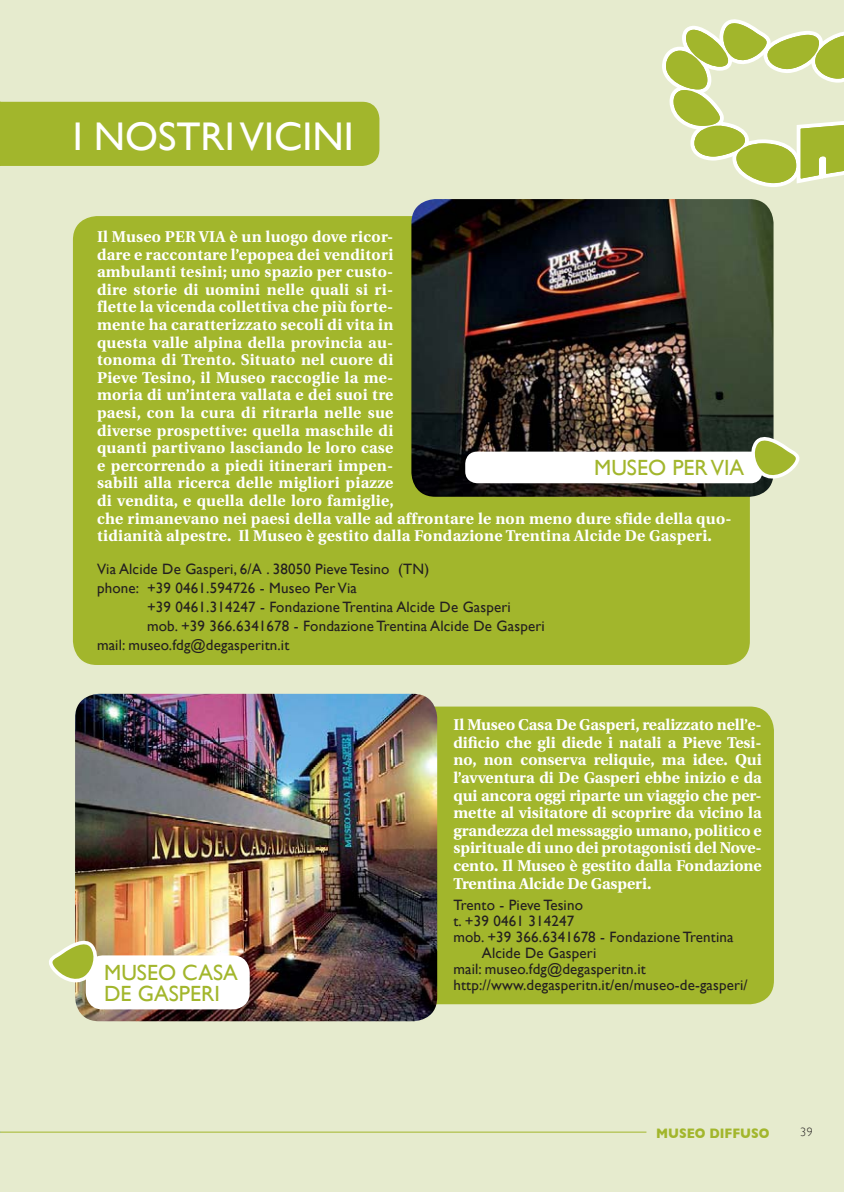
<style>
.page{position:relative;width:844px;height:1192px;background:#fff}
.page>*{position:absolute;margin:0;border:0;box-sizing:border-box;transform-origin:0 0}
.t1{font:40px "Gill Sans";color:#fff}
.t2{font:22px/21px "Gill Sans";color:#a2b62c}
.t3{font:700 15.6px/17.6px "Heuristica";letter-spacing:.02em;color:#fff}
.t4{font:15px/18.8px "Gill Sans";letter-spacing:.01em;color:#231f20}
.t5{font:700 14px "Gill Sans";color:#a2b62c;scale:.9 1}
.t6{font:300 12px "Gill Sans";color:#231f20}
</style>
<div class="page">
<hr style="left:0;top:0;width:1px;height:1192px;background:#e6ebce">
<div style="left:1px;top:0;width:842px;height:1192px;background:#e6ebce"></div>
<div style="left:0;top:102px;width:379px;height:64px;background:#a2b62c"></div>
<hr style="left:1px;top:1131px;width:645px;height:1px;background:#a2b62c">
<div style="left:73px;top:216px;width:676px;height:449px;background:#a2b62c;border-radius:24px"></div>
<div style="left:399px;top:706px;width:374px;height:298px;background:#a2b62c;border-radius:24px"></div>
<img style="left:411px;top:199px;width:362px;height:298px;border-radius:24px">
<img style="left:75px;top:694px;width:362px;height:327px;border-radius:24px">
<div style="left:86px;top:955px;width:163px;height:54px;background:#fff;border-radius:17px"></div>
<div style="left:465px;top:452px;width:297px;height:31px;background:#fff;border-radius:12px"></div>
<svg style="left:49px;top:937px;width:54px;height:53px"></svg>
<svg style="left:659px;top:19px;width:184px;height:509px"></svg>
<h1 class="t1" style="left:73px;top:113px;width:282px">I NOSTRI VICINI</h1>
<p class="t3" style="left:97px;top:227px;width:635px">Il Museo PER VIA è un luogo dove ricor-<br>dare e raccontare l’epopea dei venditori<br>ambulanti tesini; uno spazio per custo-<br>dire storie di uomini nelle quali si ri-<br>flette la vicenda collettiva che più forte-<br>mente ha caratterizzato secoli di vita in<br>questa valle alpina della provincia au-<br>tonoma di Trento. Situato nel cuore di<br>Pieve Tesino, il Museo raccoglie la me-<br>moria di un’intera vallata e dei suoi tre<br>paesi, con la cura di ritrarla nelle sue<br>diverse prospettive: quella maschile di<br>quanti partivano lasciando le loro case<br>e percorrendo a piedi itinerari impen-<br>sabili alla ricerca delle migliori piazze<br>di vendita, e quella delle loro famiglie,<br>che rimanevano nei paesi della valle ad affrontare le non meno dure sfide della quo&shy;tidianità alpestre. Il Museo è gestito dalla Fondazione Trentina Alcide De Gasperi.</p>
<p class="t4" style="left:97px;top:560px;width:333px">Via Alcide De Gasperi, 6/A . 38050 Pieve Tesino (TN) phone: +39 0461.594726 - Museo Per Via</p>
<p class="t4" style="left:147px;top:597px;width:365px">+39 0461.314247 - Fondazione Trentina Alcide De Gasperi</p>
<p class="t4" style="left:147px;top:616px;width:399px">mob. +39 366.6341678 - Fondazione Trentina Alcide De Gasperi</p>
<p class="t4" style="left:97px;top:635px;width:194px">mail: museo.fdg@degasperitn.it</p>
<h2 class="t2" style="left:594px;top:457px;width:151px">MUSEO PER VIA</h2>
<h2 class="t2" style="left:104px;top:961px;width:135px">MUSEO CASA<br>DE GASPERI</h2>
<p class="t3" style="left:453px;top:715px;width:309px;text-align:justify">Il Museo Casa De Gasperi, realizzato nell’e&shy;dificio che gli diede i natali a Pieve Tesi&shy;no, non conserva reliquie, ma idee. Qui l’avventura di De Gasperi ebbe inizio e da qui ancora oggi riparte un viaggio che per&shy;mette al visitatore di scoprire da vicino la grandezza del messaggio umano, politico e spirituale di uno dei protagonisti del Nove&shy;cento. Il Museo è gestito dalla Fondazione Trentina Alcide De Gasperi.</p>
<p class="t4" style="left:453px;top:896px;width:131px">Trento - Pieve Tesino</p>
<p class="t4" style="left:453px;top:912px;width:122px">t. +39 0461 314247</p>
<p class="t4" style="left:453px;top:928px;width:281px">mob. +39 366.6341678 - Fondazione Trentina</p>
<p class="t4" style="left:481px;top:944px;width:116px">Alcide De Gasperi</p>
<p class="t4" style="left:453px;top:960px;width:194px">mail: museo.fdg@degasperitn.it</p>
<p class="t4" style="left:453px;top:976px;width:296px">http://www.degasperitn.it/en/museo-de-gasperi/</p>
<p class="t5" style="left:655px;top:1125px;width:128px">MUSEO DIFFUSO</p>
<p class="t6" style="left:799px;top:1125px;width:14px">39</p>
</div>
